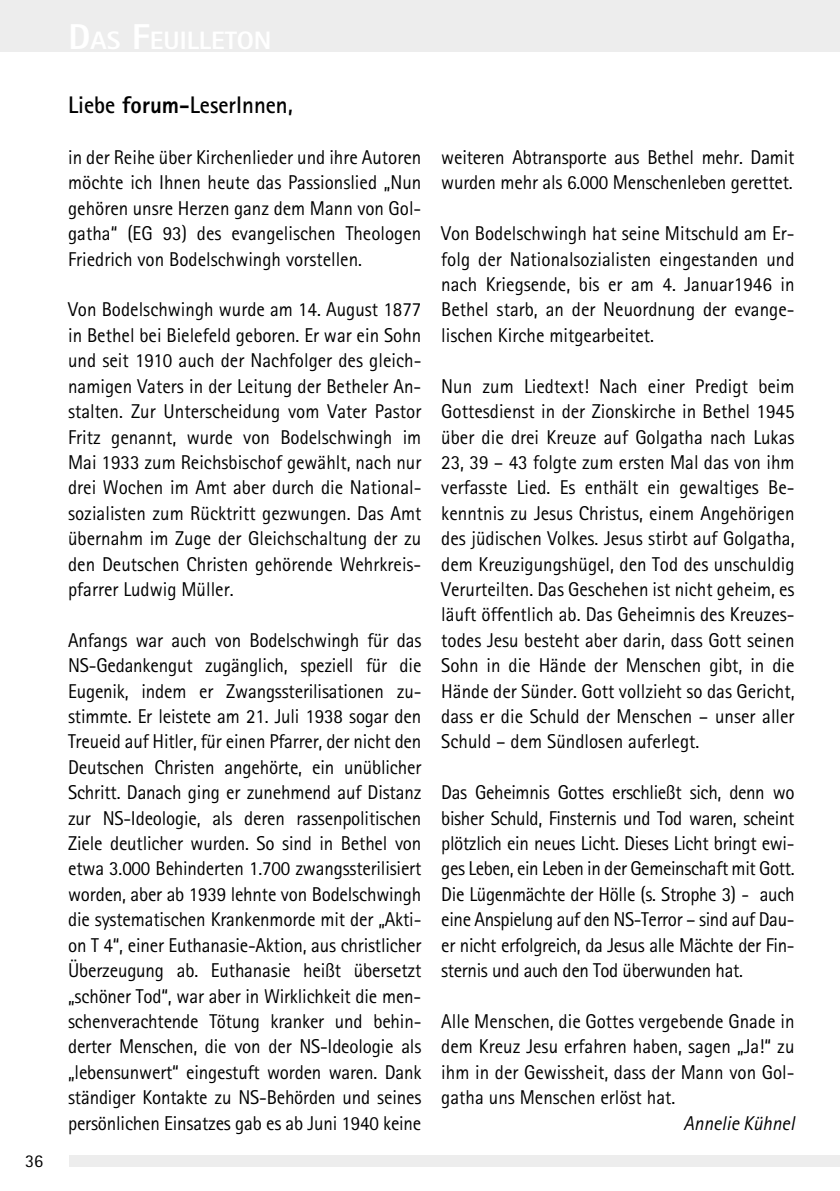
<style>
.page{position:relative;width:840px;height:1191px;background:#fff}
.page>*{position:absolute;margin:0;border:0;box-sizing:border-box;transform-origin:0 0}
.t1{font:700 24px "Rotis Sans Serif";color:#000;scale:.95 1}
.t2{font:20px/25.4px "Rotis Sans Serif";color:#000;text-align:justify;scale:.95 1}
.t3{font:italic 20px "Rotis Sans Serif";color:#000;scale:.95 1}
.t4{font:18px "Rotis Sans Serif";color:#000}
.s1{font-weight:800}
</style>
<div class="page">
<div style="left:0;top:0;width:839px;height:51px;background:#ededed"></div>
<div style="left:0;top:1154px;width:839px;height:12px;background:#ededed"></div>
<div style="left:0;top:1149px;width:68px;height:22px;background:#fff"></div>
<img style="left:839px;top:0;width:1px;height:1167px">
<p class="t4" style="left:25px;top:1150px;width:19px">36</p>
<p class="t1" style="left:68px;top:90px;width:238px">Liebe <span class="s1">forum</span>-LeserInnen,</p>
<p class="t2" style="left:68px;top:144px;width:373px">in der Reihe über Kirchenlieder und ihre Autoren möchte ich Ihnen heute das Passionslied „Nun gehören unsre Herzen ganz dem Mann von Gol&shy;gatha“ (EG 93) des evangelischen Theologen Friedrich von Bodelschwingh vorstellen.</p>
<p class="t2" style="left:68px;top:297px;width:373px">Von Bodelschwingh wurde am 14. August 1877 in Bethel bei Bielefeld geboren. Er war ein Sohn und seit 1910 auch der Nachfolger des gleich&shy;namigen Vaters in der Leitung der Betheler An&shy;stalten. Zur Unterscheidung vom Vater Pastor Fritz genannt, wurde von Bodelschwingh im Mai 1933 zum Reichsbischof gewählt, nach nur drei Wochen im Amt aber durch die National&shy;sozialisten zum Rücktritt gezwungen. Das Amt übernahm im Zuge der Gleichschaltung der zu den Deutschen Christen gehörende Wehrkreis&shy;pfarrer Ludwig Müller.</p>
<p class="t2" style="left:68px;top:627px;width:373px">Anfangs war auch von Bodelschwingh für das NS-Gedankengut zugänglich, speziell für die Eugenik, indem er Zwangssterilisationen zu&shy;stimmte. Er leistete am 21. Juli 1938 sogar den Treueid auf Hitler, für einen Pfarrer, der nicht den Deutschen Christen angehörte, ein unüblicher Schritt. Danach ging er zunehmend auf Distanz zur NS-Ideologie, als deren rassenpolitischen Ziele deutlicher wurden. So sind in Bethel von etwa 3.000 Behinderten 1.700 zwangssterilisiert worden, aber ab 1939 lehnte von Bodelschwingh die systematischen Krankenmorde mit der „Akti&shy;on T 4“, einer Euthanasie-Aktion, aus christlicher Überzeugung ab. Euthanasie heißt übersetzt „schöner Tod“, war aber in Wirklichkeit die men&shy;schenverachtende Tötung kranker und behin&shy;derter Menschen, die von der NS-Ideologie als „lebensunwert“ eingestuft worden waren. Dank ständiger Kontakte zu NS-Behörden und seines persönlichen Einsatzes gab es ab Juni 1940 keine</p>
<p class="t2" style="left:441px;top:144px;width:373px">weiteren Abtransporte aus Bethel mehr. Damit wurden mehr als 6.000 Menschenleben gerettet.</p>
<p class="t2" style="left:441px;top:221px;width:373px">Von Bodelschwingh hat seine Mitschuld am Er&shy;folg der Nationalsozialisten eingestanden und nach Kriegsende, bis er am 4. Januar1946 in Bethel starb, an der Neuordnung der evange&shy;lischen Kirche mitgearbeitet.</p>
<p class="t2" style="left:441px;top:373px;width:373px">Nun zum Liedtext! Nach einer Predigt beim Gottesdienst in der Zionskirche in Bethel 1945 über die drei Kreuze auf Golgatha nach Lukas 23, 39 – 43 folgte zum ersten Mal das von ihm verfasste Lied. Es enthält ein gewaltiges Be&shy;kenntnis zu Jesus Christus, einem Angehörigen des jüdischen Volkes. Jesus stirbt auf Golgatha, dem Kreuzigungshügel, den Tod des unschuldig Verurteilten. Das Geschehen ist nicht geheim, es läuft öffentlich ab. Das Geheimnis des Kreuzes&shy;todes Jesu besteht aber darin, dass Gott seinen Sohn in die Hände der Menschen gibt, in die Hände der Sünder. Gott vollzieht so das Gericht, dass er die Schuld der Menschen – unser aller Schuld – dem Sündlosen auferlegt.</p>
<p class="t2" style="left:441px;top:779px;width:373px">Das Geheimnis Gottes erschließt sich, denn wo bisher Schuld, Finsternis und Tod waren, scheint plötzlich ein neues Licht. Dieses Licht bringt ewi&shy;ges Leben, ein Leben in der Gemeinschaft mit Gott.<br>Die Lügenmächte der Hölle (s. Strophe 3) - auch eine Anspielung auf den NS-Terror – sind auf Dau&shy;er nicht erfolgreich, da Jesus alle Mächte der Fin&shy;sternis und auch den Tod überwunden hat.</p>
<p class="t2" style="left:441px;top:1008px;width:373px">Alle Menschen, die Gottes vergebende Gnade in dem Kreuz Jesu erfahren haben, sagen „Ja!“ zu ihm in der Gewissheit, dass der Mann von Gol&shy;gatha uns Menschen erlöst hat.</p>
<p class="t3" style="left:683px;top:1111px;width:118px">Annelie Kühnel</p>
</div>
